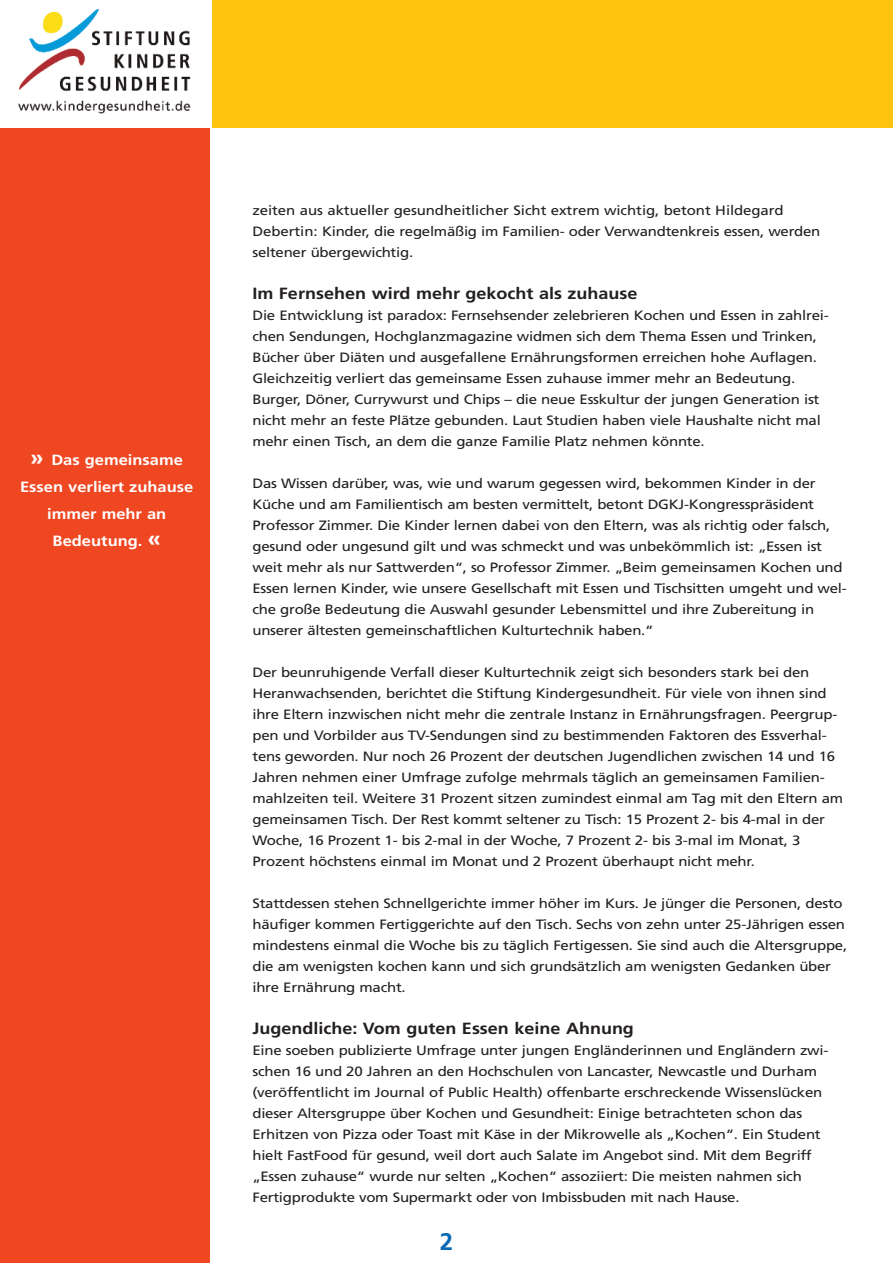
<style>
.page{position:relative;width:893px;height:1263px;background:#fff}
.page>*{position:absolute;margin:0;border:0;box-sizing:border-box;transform-origin:0 0}
.t1{font:700 24px "Frutiger";color:#086ab5}
.t2{font:700 16.2px "Frutiger";color:#231f20;scale:1.11 1}
.t3{font:700 14.85px/27px "Frutiger";color:#fff;text-align:center;scale:1.11 1}
.t4{font:13.5px/21px "Frutiger";letter-spacing:-.015em;color:#231f20;scale:1.11 1}
.s1{font-size:21.6px}
</style>
<div class="page">
<div style="left:212px;top:0;width:681px;height:128px;background:#fec40e"></div>
<div style="left:0;top:128px;width:209px;height:1135px;background:#ef4722"></div>
<img style="left:18px;top:9px;width:173px;height:105px">
<p class="t3" style="left:20px;top:447px;width:158px"><span class="s1">»</span> Das gemeinsame<br>Essen verliert zuhause immer mehr an<br>Bedeutung. <span class="s1">«</span></p>
<p class="t4" style="left:252px;top:201px;width:513px">zeiten aus aktueller gesundheitlicher Sicht extrem wichtig, betont Hildegard<br>Debertin: Kinder, die regelmäßig im Familien- oder Verwandtenkreis essen, werden seltener übergewichtig.</p>
<p class="t2" style="left:252px;top:287px;width:348px">Im Fernsehen wird mehr gekocht als zuhause</p>
<p class="t4" style="left:252px;top:306px;width:521px">Die Entwicklung ist paradox: Fernsehsender zelebrieren Kochen und Essen in zahlrei&shy;chen Sendungen, Hochglanzmagazine widmen sich dem Thema Essen und Trinken, Bücher über Diäten und ausgefallene Ernährungsformen erreichen hohe Auflagen.<br>Gleichzeitig verliert das gemeinsame Essen zuhause immer mehr an Bedeutung.<br>Burger, Döner, Currywurst und Chips – die neue Esskultur der jungen Generation ist nicht mehr an feste Plätze gebunden. Laut Studien haben viele Haushalte nicht mal mehr einen Tisch, an dem die ganze Familie Platz nehmen könnte.</p>
<p class="t4" style="left:252px;top:474px;width:537px">Das Wissen darüber, was, wie und warum gegessen wird, bekommen Kinder in der Küche und am Familientisch am besten vermittelt, betont DGKJ-Kongresspräsident Professor Zimmer. Die Kinder lernen dabei von den Eltern, was als richtig oder falsch, gesund oder ungesund gilt und was schmeckt und was unbekömmlich ist: „Essen ist weit mehr als nur Sattwerden“, so Professor Zimmer. „Beim gemeinsamen Kochen und Essen lernen Kinder, wie unsere Gesellschaft mit Essen und Tischsitten umgeht und wel&shy;che große Bedeutung die Auswahl gesunder Lebensmittel und ihre Zubereitung in unserer ältesten gemeinschaftlichen Kulturtechnik haben.“</p>
<p class="t4" style="left:252px;top:663px;width:534px">Der beunruhigende Verfall dieser Kulturtechnik zeigt sich besonders stark bei den Heranwachsenden, berichtet die Stiftung Kindergesundheit. Für viele von ihnen sind ihre Eltern inzwischen nicht mehr die zentrale Instanz in Ernährungsfragen. Peergrup&shy;pen und Vorbilder aus TV-Sendungen sind zu bestimmenden Faktoren des Essverhal&shy;tens geworden. Nur noch 26 Prozent der deutschen Jugendlichen zwischen 14 und 16<br>Jahren nehmen einer Umfrage zufolge mehrmals täglich an gemeinsamen Familien&shy;mahlzeiten teil. Weitere 31 Prozent sitzen zumindest einmal am Tag mit den Eltern am gemeinsamen Tisch. Der Rest kommt seltener zu Tisch: 15 Prozent 2- bis 4-mal in der Woche, 16 Prozent 1- bis 2-mal in der Woche, 7 Prozent 2- bis 3-mal im Monat, 3<br>Prozent höchstens einmal im Monat und 2 Prozent überhaupt nicht mehr.</p>
<p class="t4" style="left:252px;top:894px;width:537px">Stattdessen stehen Schnellgerichte immer höher im Kurs. Je jünger die Personen, desto häufiger kommen Fertiggerichte auf den Tisch. Sechs von zehn unter 25-Jährigen essen mindestens einmal die Woche bis zu täglich Fertigessen. Sie sind auch die Altersgruppe, die am wenigsten kochen kann und sich grundsätzlich am wenigsten Gedanken über ihre Ernährung macht.</p>
<p class="t2" style="left:252px;top:1022px;width:345px">Jugendliche: Vom guten Essen keine Ahnung</p>
<p class="t4" style="left:252px;top:1041px;width:520px">Eine soeben publizierte Umfrage unter jungen Engländerinnen und Engländern zwi&shy;schen 16 und 20 Jahren an den Hochschulen von Lancaster, Newcastle und Durham (veröffentlicht im Journal of Public Health) offenbarte erschreckende Wissenslücken dieser Altersgruppe über Kochen und Gesundheit: Einige betrachteten schon das Erhitzen von Pizza oder Toast mit Käse in der Mikrowelle als „Kochen“. Ein Student hielt FastFood für gesund, weil dort auch Salate im Angebot sind. Mit dem Begriff „Essen zuhause“ wurde nur selten „Kochen“ assoziiert: Die meisten nahmen sich Fertigprodukte vom Supermarkt oder von Imbissbuden mit nach Hause.</p>
<h1 class="t1" style="left:440px;top:1232px;width:15px">2</h1>
</div>
